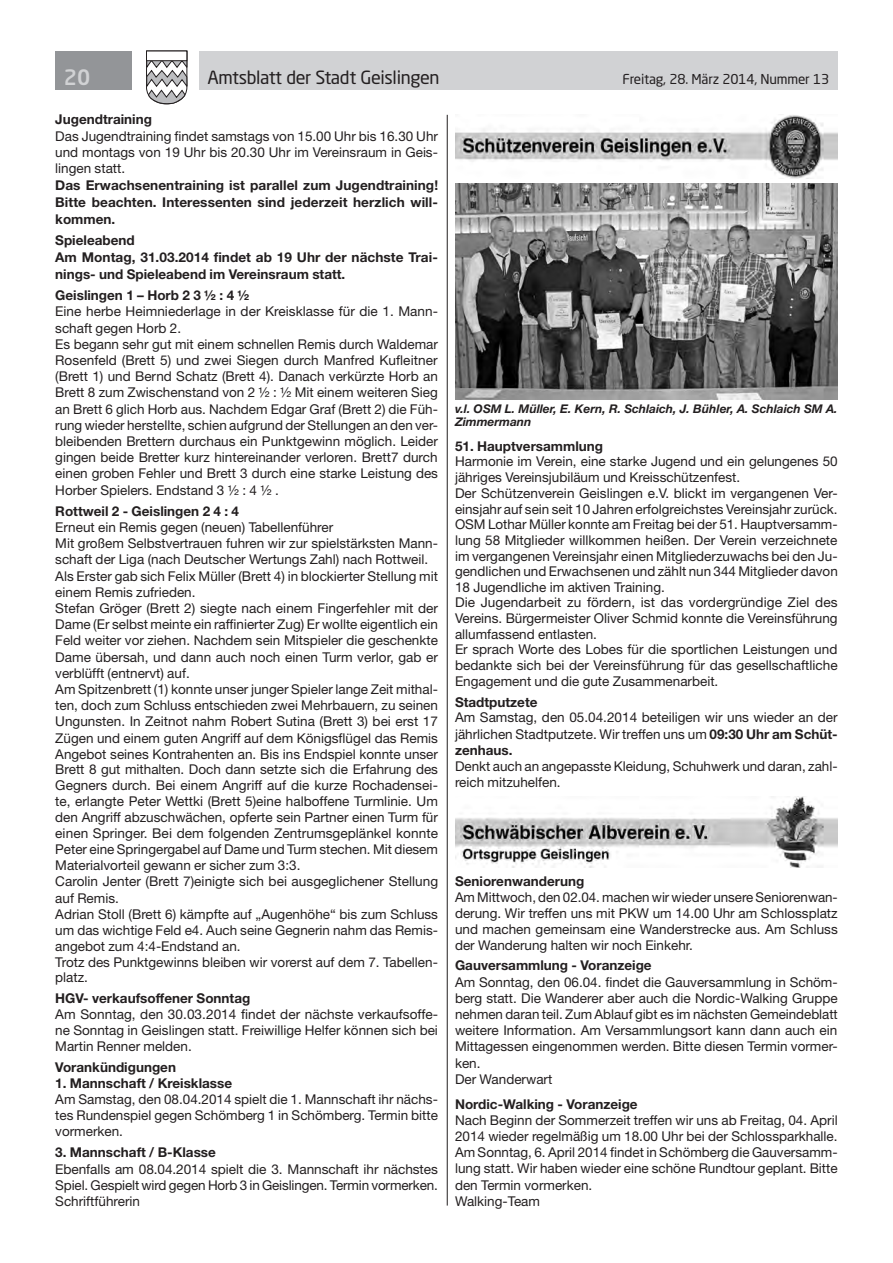
<style>
.page{position:relative;width:893px;height:1263px;background:#fff}
.page>*{position:absolute;margin:0;border:0;box-sizing:border-box;transform-origin:0 0}
.t1{font:500 21px "Neo Sans Std";color:#d1d2d4}
.t2{font:18px "Neo Sans Std";letter-spacing:-.02em;color:#231f20}
.t3{font:13.5px/16px "Helvetica Neue LT Std";color:#231f20;text-align:justify}
.t4{font:700 13.5px/17px "Helvetica Neue LT Std";color:#231f20;text-align:justify}
.t5{font:13.5px "Neo Sans Std";letter-spacing:-.015em;color:#231f20}
.t6{font:italic 700 12px/13px "Helvetica Neue LT Std";color:#231f20}
.s1{font-weight:700}
</style>
<div class="page">
<div style="left:199px;top:51px;width:639px;height:38px;background:#d1d2d4"></div>
<div style="left:55px;top:51px;width:77px;height:38px;background:#939598"></div>
<svg style="left:146px;top:50px;width:42px;height:55px"></svg>
<div style="left:146px;top:51px;width:41px;height:10px;background:#fff;border:1px solid #231f20"></div>
<hr style="left:447px;top:115px;width:1px;height:1090px;background:#231f20">
<img style="left:455px;top:115px;width:383px;height:63px">
<img style="left:455px;top:184px;width:383px;height:215px">
<img style="left:455px;top:796px;width:383px;height:71px">
<h1 class="t1" style="left:64px;top:64px;width:28px">20</h1>
<h2 class="t2" style="left:207px;top:66px;width:234px">Amtsblatt der Stadt Geislingen</h2>
<p class="t5" style="left:622px;top:71px;width:208px">Freitag, 28. März 2014, Nummer 13</p>
<p class="t4" style="left:55px;top:111px;width:98px">Jugendtraining</p>
<p class="t3" style="left:55px;top:128px;width:384px">Das Jugendtraining findet samstags von 15.00 Uhr bis 16.30 Uhr und montags von 19 Uhr bis 20.30 Uhr im Vereinsraum in Geis&shy;lingen statt.</p>
<p class="t4" style="left:55px;top:176px;width:384px">Das Erwachsenentraining ist parallel zum Jugendtraining!<br>Bitte beachten. Interessenten sind jederzeit herzlich will&shy;kommen.</p>
<p class="t4" style="left:55px;top:232px;width:384px;text-align:left">Spieleabend<br>Am Montag, 31.03.2014 findet ab 19 Uhr der nächste Trai&shy;nings- und Spieleabend im Vereinsraum statt.</p>
<p class="t4" style="left:55px;top:287px;width:196px">Geislingen 1 – Horb 2 3 ½ : 4 ½</p>
<p class="t3" style="left:55px;top:303px;width:384px;text-align:left">Eine herbe Heimniederlage in der Kreisklasse für die 1. Mann&shy;schaft gegen Horb 2.<br>Es begann sehr gut mit einem schnellen Remis durch Waldemar Rosenfeld (Brett 5) und zwei Siegen durch Manfred Kufleitner (Brett 1) und Bernd Schatz (Brett 4). Danach verkürzte Horb an Brett 8 zum Zwischenstand von 2 ½ : ½ Mit einem weiteren Sieg an Brett 6 glich Horb aus. Nachdem Edgar Graf (Brett 2) die Füh&shy;rung wieder herstellte, schien aufgrund der Stellungen an den ver&shy;bleibenden Brettern durchaus ein Punktgewinn möglich. Leider gingen beide Bretter kurz hintereinander verloren. Brett7 durch einen groben Fehler und Brett 3 durch eine starke Leistung des Horber Spielers. Endstand 3 ½ : 4 ½ .</p>
<p class="t4" style="left:55px;top:502px;width:185px">Rottweil 2 - Geislingen 2 4 : 4</p>
<p class="t3" style="left:55px;top:519px;width:384px;text-align:left">Erneut ein Remis gegen (neuen) Tabellenführer<br>Mit großem Selbstvertrauen fuhren wir zur spielstärksten Mann&shy;schaft der Liga (nach Deutscher Wertungs Zahl) nach Rottweil.<br>Als Erster gab sich Felix Müller (Brett 4) in blockierter Stellung mit einem Remis zufrieden.<br>Stefan Gröger (Brett 2) siegte nach einem Fingerfehler mit der Dame (Er selbst meinte ein raffinierter Zug) Er wollte eigentlich ein Feld weiter vor ziehen. Nachdem sein Mitspieler die geschenkte Dame übersah, und dann auch noch einen Turm verlor, gab er verblüfft (entnervt) auf.<br>Am Spitzenbrett (1) konnte unser junger Spieler lange Zeit mithal&shy;ten, doch zum Schluss entschieden zwei Mehrbauern, zu seinen Ungunsten. In Zeitnot nahm Robert Sutina (Brett 3) bei erst 17<br>Zügen und einem guten Angriff auf dem Königsflügel das Remis Angebot seines Kontrahenten an. Bis ins Endspiel konnte unser Brett 8 gut mithalten. Doch dann setzte sich die Erfahrung des Gegners durch. Bei einem Angriff auf die kurze Rochadensei&shy;te, erlangte Peter Wettki (Brett 5)eine halboffene Turmlinie. Um den Angriff abzuschwächen, opferte sein Partner einen Turm für einen Springer. Bei dem folgenden Zentrumsgeplänkel konnte Peter eine Springergabel auf Dame und Turm stechen. Mit diesem Materialvorteil gewann er sicher zum 3:3.<br>Carolin Jenter (Brett 7)einigte sich bei ausgeglichener Stellung auf Remis.<br>Adrian Stoll (Brett 6) kämpfte auf „Augenhöhe“ bis zum Schluss um das wichtige Feld e4. Auch seine Gegnerin nahm das Remis&shy;angebot zum 4:4-Endstand an.<br>Trotz des Punktgewinns bleiben wir vorerst auf dem 7. Tabellen&shy;platz.</p>
<p class="t4" style="left:55px;top:990px;width:197px">HGV- verkaufsoffener Sonntag</p>
<p class="t3" style="left:55px;top:1006px;width:384px">Am Sonntag, den 30.03.2014 findet der nächste verkaufsoffe&shy;ne Sonntag in Geislingen statt. Freiwillige Helfer können sich bei Martin Renner melden.</p>
<p class="t4" style="left:55px;top:1058px;width:122px">Vorankündigungen</p>
<p class="t4" style="left:55px;top:1075px;width:178px">1. Mannschaft / Kreisklasse</p>
<p class="t3" style="left:55px;top:1091px;width:384px">Am Samstag, den 08.04.2014 spielt die 1. Mannschaft ihr nächs&shy;tes Rundenspiel gegen Schömberg 1 in Schömberg. Termin bitte vormerken.</p>
<p class="t4" style="left:55px;top:1144px;width:162px">3. Mannschaft / B-Klasse</p>
<p class="t3" style="left:55px;top:1160px;width:384px">Ebenfalls am 08.04.2014 spielt die 3. Mannschaft ihr nächstes Spiel. Gespielt wird gegen Horb 3 in Geislingen. Termin vormerken.<br>Schriftführerin</p>
<p class="t6" style="left:455px;top:401px;width:384px">v.l. OSM L. Müller, E. Kern, R. Schlaich, J. Bühler, A. Schlaich SM A.<br>Zimmermann</p>
<p class="t4" style="left:455px;top:437px;width:150px">51. Hauptversammlung</p>
<p class="t3" style="left:455px;top:454px;width:384px;line-height:15.6px;text-align:left">Harmonie im Verein, eine starke Jugend und ein gelungenes 50 jähriges Vereinsjubiläum und Kreisschützenfest.<br>Der Schützenverein Geislingen e.V. blickt im vergangenen Ver&shy;einsjahr auf sein seit 10 Jahren erfolgreichstes Vereinsjahr zurück.<br>OSM Lothar Müller konnte am Freitag bei der 51. Hauptversamm&shy;lung 58 Mitglieder willkommen heißen. Der Verein verzeichnete im vergangenen Vereinsjahr einen Mitgliederzuwachs bei den Ju&shy;gendlichen und Erwachsenen und zählt nun 344 Mitglieder davon 18 Jugendliche im aktiven Training.<br>Die Jugendarbeit zu fördern, ist das vordergründige Ziel des Vereins. Bürgermeister Oliver Schmid konnte die Vereinsführung allumfassend entlasten.<br>Er sprach Worte des Lobes für die sportlichen Leistungen und bedankte sich bei der Vereinsführung für das gesellschaftliche Engagement und die gute Zusammenarbeit.</p>
<p class="t4" style="left:455px;top:693px;width:84px">Stadtputzete</p>
<p class="t3" style="left:455px;top:709px;width:384px;line-height:16.5px">Am Samstag, den 05.04.2014 beteiligen wir uns wieder an der jährlichen Stadtputzete. Wir treffen uns um <span class="s1">09:30 Uhr am Schüt&shy;zenhaus.</span></p>
<p class="t3" style="left:455px;top:758px;width:384px">Denkt auch an angepasste Kleidung, Schuhwerk und daran, zahl&shy;reich mitzuhelfen.</p>
<p class="t4" style="left:455px;top:872px;width:131px">Seniorenwanderung</p>
<p class="t3" style="left:455px;top:889px;width:384px">Am Mittwoch, den 02.04. machen wir wieder unsere Seniorenwan&shy;derung. Wir treffen uns mit PKW um 14.00 Uhr am Schlossplatz und machen gemeinsam eine Wanderstrecke aus. Am Schluss der Wanderung halten wir noch Einkehr.</p>
<p class="t4" style="left:455px;top:957px;width:198px">Gauversammlung - Voranzeige</p>
<p class="t3" style="left:455px;top:973px;width:384px;text-align:left">Am Sonntag, den 06.04. findet die Gauversammlung in Schöm&shy;berg statt. Die Wanderer aber auch die Nordic-Walking Gruppe nehmen daran teil. Zum Ablauf gibt es im nächsten Gemeindeblatt weitere Information. Am Versammlungsort kann dann auch ein Mittagessen eingenommen werden. Bitte diesen Termin vormer&shy;ken.<br>Der Wanderwart</p>
<p class="t4" style="left:455px;top:1095px;width:184px">Nordic-Walking - Voranzeige</p>
<p class="t3" style="left:455px;top:1112px;width:384px;text-align:left">Nach Beginn der Sommerzeit treffen wir uns ab Freitag, 04. April 2014 wieder regelmäßig um 18.00 Uhr bei der Schlossparkhalle.<br>Am Sonntag, 6. April 2014 findet in Schömberg die Gauversamm&shy;lung statt. Wir haben wieder eine schöne Rundtour geplant. Bitte den Termin vormerken.<br>Walking-Team</p>
</div>
